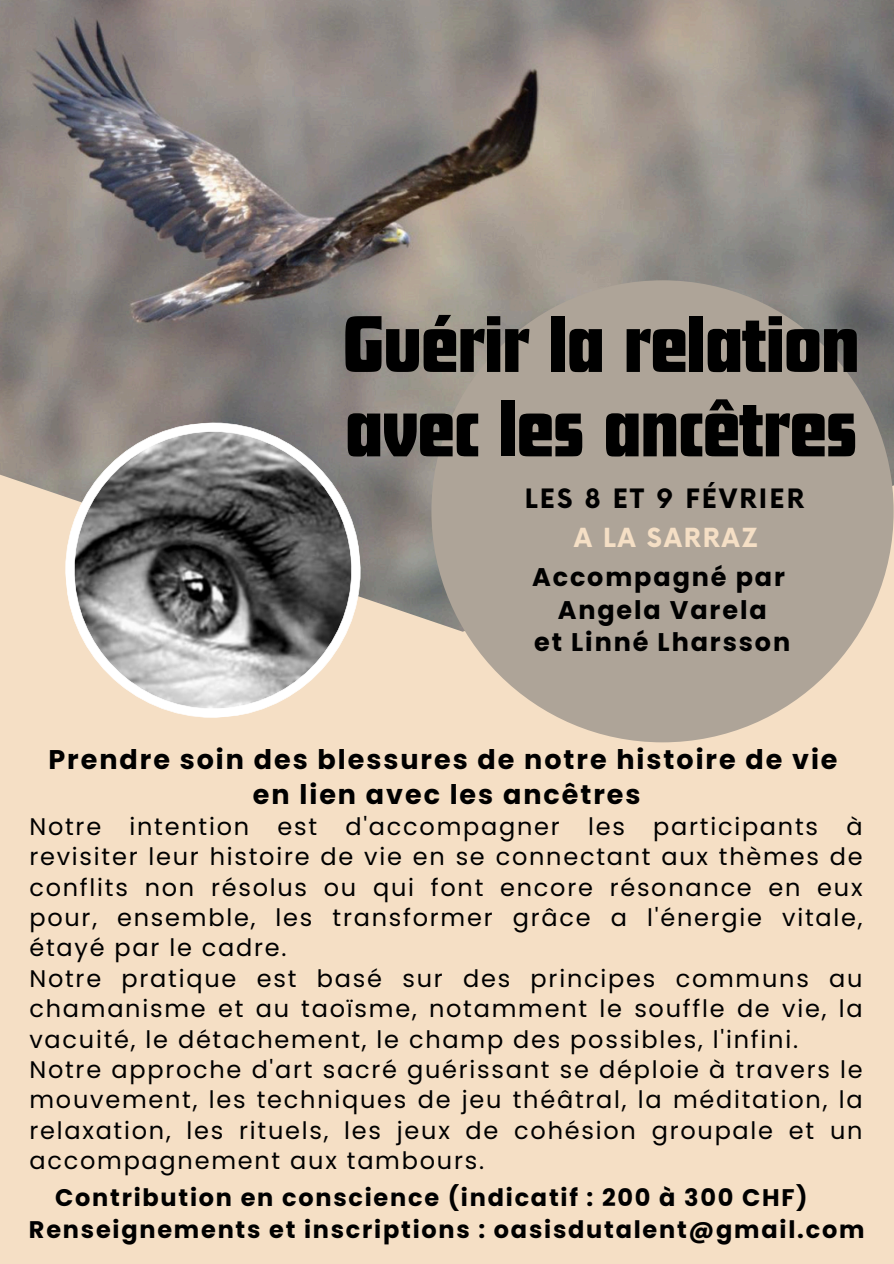
<style>
.page{position:relative;width:894px;height:1264px;background:#fff}
.page>*{position:absolute;margin:0;border:0;box-sizing:border-box;transform-origin:0 0}
.t1{font:83.55px/84.3px "Futura Com Display";color:#000}
.t2{font:700 27px/34.8px "Poppins";letter-spacing:.075em;color:#000;text-align:center}
.t3{font:700 25.95px "Now";letter-spacing:.085em;color:#000}
.t4{font:700 25.65px "Now";letter-spacing:.075em;color:#f5dfc5}
.t5{font:700 25.5px/32.7px "Poppins";letter-spacing:.075em;color:#000;text-align:center}
.t6{font:24px/30.3px "Poppins";letter-spacing:.075em;color:#000;text-align:justify}
.t7{font:700 24px "Poppins";letter-spacing:.075em;color:#000}
</style>
<div class="page">
<div style="left:0;top:0;width:893px;height:1263px;background:#f5dfc5"></div>
<img style="left:0;top:0;width:893px;height:631px">
<svg style="left:59px;top:416px;width:308px;height:215px"></svg>
<svg style="left:64px;top:421px;width:299px;height:297px;background:#918e8a"></svg>
<div style="left:431px;top:280px;width:462px;height:462px;background:#aea498;border-radius:50%"></div>
<h2 class="t1" style="left:343px;top:300px;width:517px">Guérir la relation avec les ancêtres</h2>
<h2 class="t3" style="left:524px;top:485px;width:281px">LES 8 ET 9 FÉVRIER</h2>
<h3 class="t4" style="left:574px;top:524px;width:185px">A LA SARRAZ</h3>
<h3 class="t5" style="left:532px;top:561px;width:259px">Accompagné par<br>Angela Varela<br>et Linné Lharsson</h3>
<p class="t2" style="left:48px;top:741px;width:790px">Prendre soin des blessures de notre histoire de vie en lien avec les ancêtres</p>
<p class="t6" style="left:29px;top:811px;width:834px">Notre intention est d'accompagner les participants à revisiter leur histoire de vie en se connectant aux thèmes de conflits non résolus ou qui font encore résonance en eux pour, ensemble, les transformer grâce a l'énergie vitale, étayé par le cadre.</p>
<p class="t6" style="left:29px;top:963px;width:834px">Notre pratique est basé sur des principes communs au chamanisme et au taoïsme, notamment le souffle de vie, la vacuité, le détachement, le champ des possibles, l'infini.</p>
<h4 class="t6" style="left:29px;top:1054px;width:834px">Notre approche d'art sacré guérissant se déploie à travers le mouvement, les techniques de jeu théâtral, la méditation, la relaxation, les rituels, les jeux de cohésion groupale et un accompagnement aux tambours.</h4>
<h4 class="t7" style="left:55px;top:1180px;width:753px">Contribution en conscience (indicatif : 200 à 300 CHF)</h4>
<p class="t7" style="left:29px;top:1213px;width:836px">Renseignements et inscriptions : oasisdutalent@gmail.com</p>
</div>
